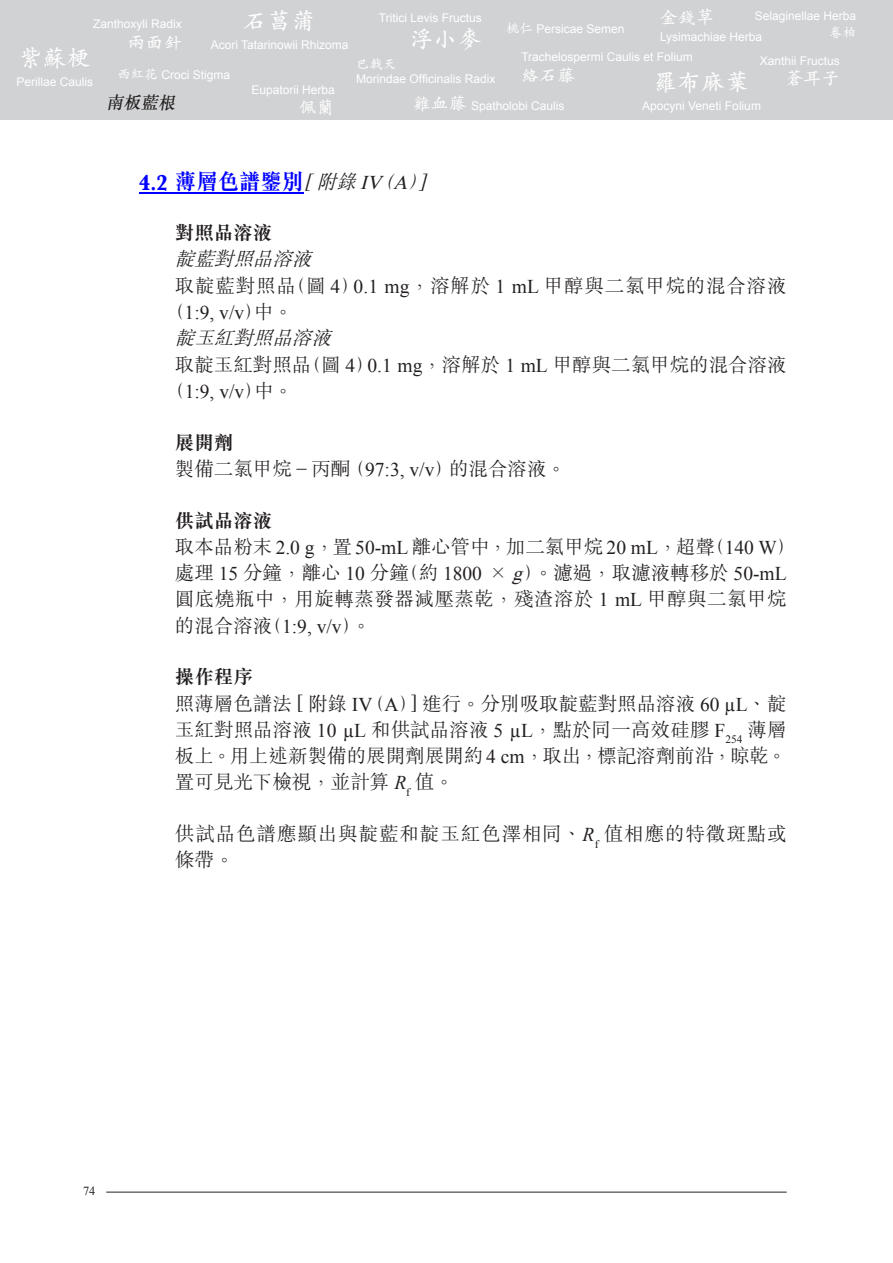
<style>
.page{position:relative;width:893px;height:1263px;background:#fff}
.page>*{position:absolute;margin:0;border:0;box-sizing:border-box;transform-origin:0 0}
.t1{font:600 24px "M Kai HK";color:#fff}
.t2{font:700 22.5px "M Sung HK";color:#00f;scale:.95 1}
.t3{font:300 19.5px/26.2px "M Sung HK";color:#231f20}
.t4{font:300 19.5px "M Sung HK";letter-spacing:.04em;color:#231f20}
.t5{font:300 19.5px/26.2px "M Sung HK";letter-spacing:.045em;color:#231f20}
.t6{font:19.5px "Times New Roman";color:#231f20}
.t7{font:italic 300 19.5px "M Sung HK";color:#231f20}
.t8{font:700 19.5px "M Sung HK";color:#231f20}
.t9{font:600 18px "M Kai HK";color:#fff}
.t10{font:italic 500 17.25px "M Sung HK";color:#231f20}
.t11{font:600 13.5px "M Kai HK";color:#fff}
.t12{font:12.3px "Times New Roman";color:#231f20}
.t13{font:12px "Arial";color:#fff}
.s1{font-family:"M Kai HK";font-weight:600;font-size:13.5px}
.s2{font-family:"M Kai HK";font-weight:600;font-size:18px}
.s3{font-weight:300;font-style:italic;font-size:19.5px;color:#231f20}
.s4{font-family:"Times New Roman";font-weight:400;font-style:italic;font-size:19.5px;color:#231f20}
.s5{font-family:"Times New Roman";font-weight:400}
.s6{font-family:"M Sung HK";font-weight:300}
.s7{font-weight:700}
.s8{font-family:"Times New Roman";font-weight:400;font-style:italic}
</style>
<div class="page">
<div style="left:0;top:0;width:893px;height:119px;background:#d1d2d4"></div>
<hr style="left:106px;top:1192px;width:681px;height:1px;background:#231f20">
<hr style="left:139px;top:193px;width:164px;height:1px;background:#00f">
<p class="t1" style="left:244px;top:4px;width:73px">石菖蒲</p>
<p class="t13" style="left:211px;top:37px;width:139px">Acori Tatarinowii Rhizoma</p>
<p class="t13" style="left:93px;top:16px;width:90px">Zanthoxyli Radix</p>
<p class="t9" style="left:128px;top:30px;width:55px">兩面針</p>
<p class="t1" style="left:19px;top:41px;width:73px">紫蘇梗</p>
<p class="t13" style="left:16px;top:74px;width:78px">Perillae Caulis</p>
<p class="t13" style="left:117px;top:67px;width:114px"><span class="s1">西紅花</span> Croci Stigma</p>
<p class="t13" style="left:252px;top:82px;width:85px">Eupatorii Herba</p>
<p class="t9" style="left:299px;top:95px;width:37px">佩蘭</p>
<p class="t10" style="left:106px;top:91px;width:75px">南板藍根</p>
<p class="t13" style="left:379px;top:10px;width:104px">Tritici Levis Fructus</p>
<p class="t1" style="left:410px;top:22px;width:73px">浮小麥</p>
<p class="t13" style="left:506px;top:21px;width:120px"><span class="s1">桃仁</span> Persicae Semen</p>
<p class="t9" style="left:660px;top:5px;width:55px">金錢草</p>
<p class="t13" style="left:660px;top:29px;width:104px">Lysimachiae Herba</p>
<p class="t13" style="left:755px;top:8px;width:103px">Selaginellae Herba</p>
<p class="t11" style="left:829px;top:23px;width:28px">卷柏</p>
<p class="t13" style="left:521px;top:49px;width:173px">Trachelospermi Caulis et Folium</p>
<p class="t9" style="left:521px;top:63px;width:55px">絡石藤</p>
<p class="t13" style="left:760px;top:52px;width:82px">Xanthii Fructus</p>
<p class="t9" style="left:786px;top:66px;width:55px">蒼耳子</p>
<p class="t11" style="left:356px;top:54px;width:42px">巴戟天</p>
<p class="t13" style="left:356px;top:71px;width:141px">Morindae Officinalis Radix</p>
<p class="t1" style="left:654px;top:65px;width:97px">羅布麻葉</p>
<p class="t13" style="left:642px;top:98px;width:120px">Apocyni Veneti Folium</p>
<p class="t13" style="left:413px;top:98px;width:153px"><span class="s2">雞血藤</span> Spatholobi Caulis</p>
<p class="t2" style="left:139px;top:166px;width:312px">4.2 薄層色譜鑒別<sup>[</sup><span class="s3">附錄</span><span class="s4">IV</span><span class="s3">（</span><span class="s4">A</span><span class="s3">）</span><sup>]</sup></p>
<p class="t8" style="left:175px;top:219px;width:99px">對照品溶液</p>
<p class="t7" style="left:175px;top:246px;width:145px">靛藍對照品溶液</p>
<p class="t4" style="left:175px;top:272px;width:613px">取靛藍對照品（圖 <span class="s5">4</span>）<span class="s5">0.1 mg</span>，溶解於 <span class="s5">1 mL</span> 甲醇與二氯甲烷的混合溶液</p>
<p class="t6" style="left:165px;top:299px;width:129px"><span class="s6">（</span>1:9, v/v<span class="s6">）中。</span></p>
<p class="t7" style="left:175px;top:324px;width:164px">靛玉紅對照品溶液</p>
<p class="t3" style="left:175px;top:350px;width:613px">取靛玉紅對照品（圖 <span class="s5">4</span>）<span class="s5">0.1 mg</span>，溶解於 <span class="s5">1 mL</span> 甲醇與二氯甲烷的混合溶液</p>
<p class="t6" style="left:165px;top:378px;width:129px"><span class="s6">（</span>1:9, v/v<span class="s6">）中。</span></p>
<p class="t3" style="left:175px;top:428px;width:393px"><span class="s7">展開劑<br></span>製備二氯甲烷 <span class="s5">–</span> 丙酮（<span class="s5">97:3, v/v</span>）的混合溶液。</p>
<p class="t3" style="left:175px;top:506px;width:623px"><span class="s7">供試品溶液<br></span>取本品粉末 <span class="s5">2.0 g</span>，置 <span class="s5">50-mL</span> 離心管中，加二氯甲烷 <span class="s5">20 mL</span>，超聲（<span class="s5">140 W</span>）處理 <span class="s5">15</span> 分鐘，離心 <span class="s5">10</span> 分鐘（約 <span class="s5">1800</span> × <span class="s8">g</span>）。濾過，取濾液轉移於 <span class="s5">50-mL</span>圓底燒瓶中，用旋轉蒸發器減壓蒸乾，殘渣溶於 <span class="s5">1 mL</span> 甲醇與二氯甲烷的混合溶液（<span class="s5">1:9, v/v</span>）。</p>
<p class="t3" style="left:175px;top:663px;width:613px"><span class="s7">操作程序<br></span>照薄層色譜法 <span class="s5">[</span> 附錄 <span class="s5">IV</span>（<span class="s5">A</span>）<span class="s5">]</span> 進行。分別吸取靛藍對照品溶液 <span class="s5">60 µL</span>、靛玉紅對照品溶液 <span class="s5">10 µL</span> 和供試品溶液 <span class="s5">5 µL</span>，點於同一高效硅膠 <span class="s5">F</span><sub>254</sub> 薄層板上。用上述新製備的展開劑展開約 <span class="s5">4 cm</span>，取出，標記溶劑前沿，晾乾。置可見光下檢視，並計算 <span class="s8">R</span><sub>f</sub> 值。</p>
<p class="t5" style="left:175px;top:820px;width:613px">供試品色譜應顯出與靛藍和靛玉紅色澤相同、<span class="s8">R</span><sub>f</sub> 值相應的特徵斑點或條帶。</p>
<p class="t12" style="left:83px;top:1182px;width:14px">74</p>
</div>
